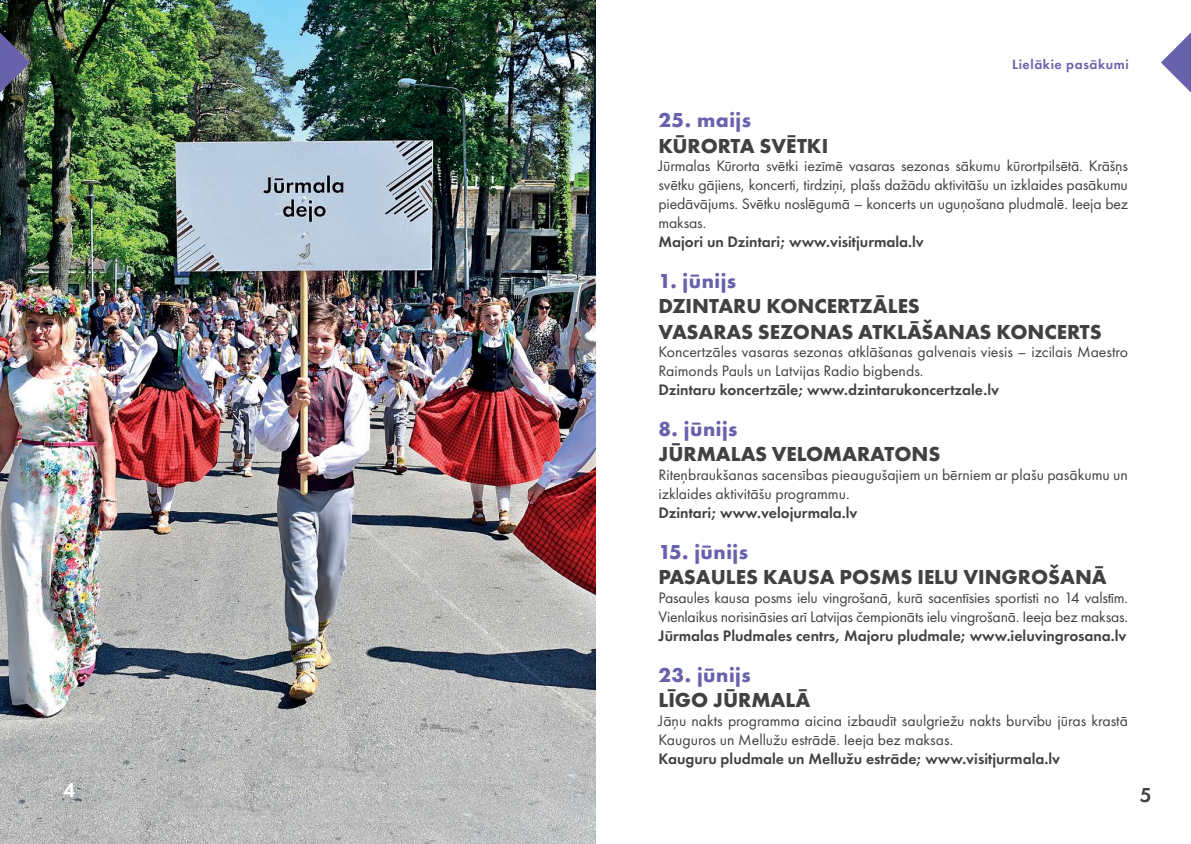
<style>
.page{position:relative;width:1191px;height:844px;background:#fff}
.page>*{position:absolute;margin:0;border:0;box-sizing:border-box;transform-origin:0 0}
.t1{font:21px/25.2px "Futura PT Bold";color:#414042}
.t2{font:21px "Futura PT Bold";letter-spacing:.025em;color:#6861ab}
.t3{font:21px "Futura PT Demi";color:#fff}
.t4{font:21px "Futura PT Demi";color:#414042}
.t5{font:15.75px/18.9px "Futura PT Book";color:#414042}
.t6{font:15.75px "Futura PT Demi";color:#414042}
.t7{font:14px "Futura PT Demi";letter-spacing:.04em;color:#6861ab}
</style>
<div class="page">
<img style="left:0;top:0;width:595px;height:843px">
<svg style="left:0;top:32px;width:30px;height:61px;background:#535373"></svg>
<svg style="left:1161px;top:32px;width:30px;height:61px"></svg>
<h1 class="t3" style="left:63px;top:776px;width:13px">4</h1>
<p class="t7" style="left:1012px;top:56px;width:118px">Lielākie pasākumi</p>
<h1 class="t2" style="left:658px;top:107px;width:94px">25. maijs</h1>
<h1 class="t1" style="left:658px;top:132px;width:171px">KŪRORTA SVĒTKI</h1>
<p class="t5" style="left:658px;top:157px;width:471px;text-align:justify">Jūrmalas Kūrorta svētki iezīmē vasaras sezonas sākumu kūrortpilsētā. Krāšņs svētku gājiens, koncerti, tirdziņi, plašs dažādu aktivitāšu un izklaides pasākumu piedāvājums. Svētku noslēgumā – koncerts un uguņošana pludmalē. Ieeja bez maksas.</p>
<p class="t6" style="left:658px;top:232px;width:267px">Majori un Dzintari; www.visitjurmala.lv</p>
<h1 class="t2" style="left:658px;top:267px;width:79px">1. jūnijs</h1>
<h1 class="t1" style="left:658px;top:293px;width:444px">DZINTARU KONCERTZĀLES<br>VASARAS SEZONAS ATKLĀŠANAS KONCERTS</h1>
<p class="t5" style="left:658px;top:342px;width:471px">Koncertzāles vasaras sezonas atklāšanas galvenais viesis – izcilais Maestro<br>Raimonds Pauls un Latvijas Radio bigbends.</p>
<p class="t6" style="left:658px;top:380px;width:342px">Dzintaru koncertzāle; www.dzintarukoncertzale.lv</p>
<h1 class="t2" style="left:658px;top:415px;width:81px">8. jūnijs</h1>
<h1 class="t1" style="left:658px;top:441px;width:283px">JŪRMALAS VELOMARATONS</h1>
<p class="t5" style="left:658px;top:465px;width:471px">Riteņbraukšanas sacensības pieaugušajiem un bērniem ar plašu pasākumu un izklaides aktivitāšu programmu.</p>
<p class="t6" style="left:658px;top:503px;width:200px">Dzintari; www.velojurmala.lv</p>
<h1 class="t2" style="left:658px;top:538px;width:91px">15. jūnijs</h1>
<h1 class="t1" style="left:658px;top:564px;width:450px">PASAULES KAUSA POSMS IELU VINGROŠANĀ</h1>
<p class="t5" style="left:658px;top:588px;width:471px">Pasaules kausa posms ielu vingrošanā, kurā sacentīsies sportisti no 14 valstīm.<br>Vienlaikus norisināsies arī Latvijas čempionāts ielu vingrošanā. Ieeja bez maksas.</p>
<p class="t6" style="left:658px;top:626px;width:469px">Jūrmalas Pludmales centrs, Majoru pludmale; www.ieluvingrosana.lv</p>
<h1 class="t2" style="left:658px;top:661px;width:94px">23. jūnijs</h1>
<h1 class="t1" style="left:658px;top:687px;width:153px">LĪGO JŪRMALĀ</h1>
<p class="t5" style="left:658px;top:711px;width:471px">Jāņu nakts programma aicina izbaudīt saulgriežu nakts burvību jūras krastā<br>Kauguros un Mellužu estrādē. Ieeja bez maksas.</p>
<p class="t6" style="left:658px;top:748px;width:403px">Kauguru pludmale un Mellužu estrāde; www.visitjurmala.lv</p>
<h1 class="t4" style="left:1139px;top:781px;width:13px">5</h1>
</div>
